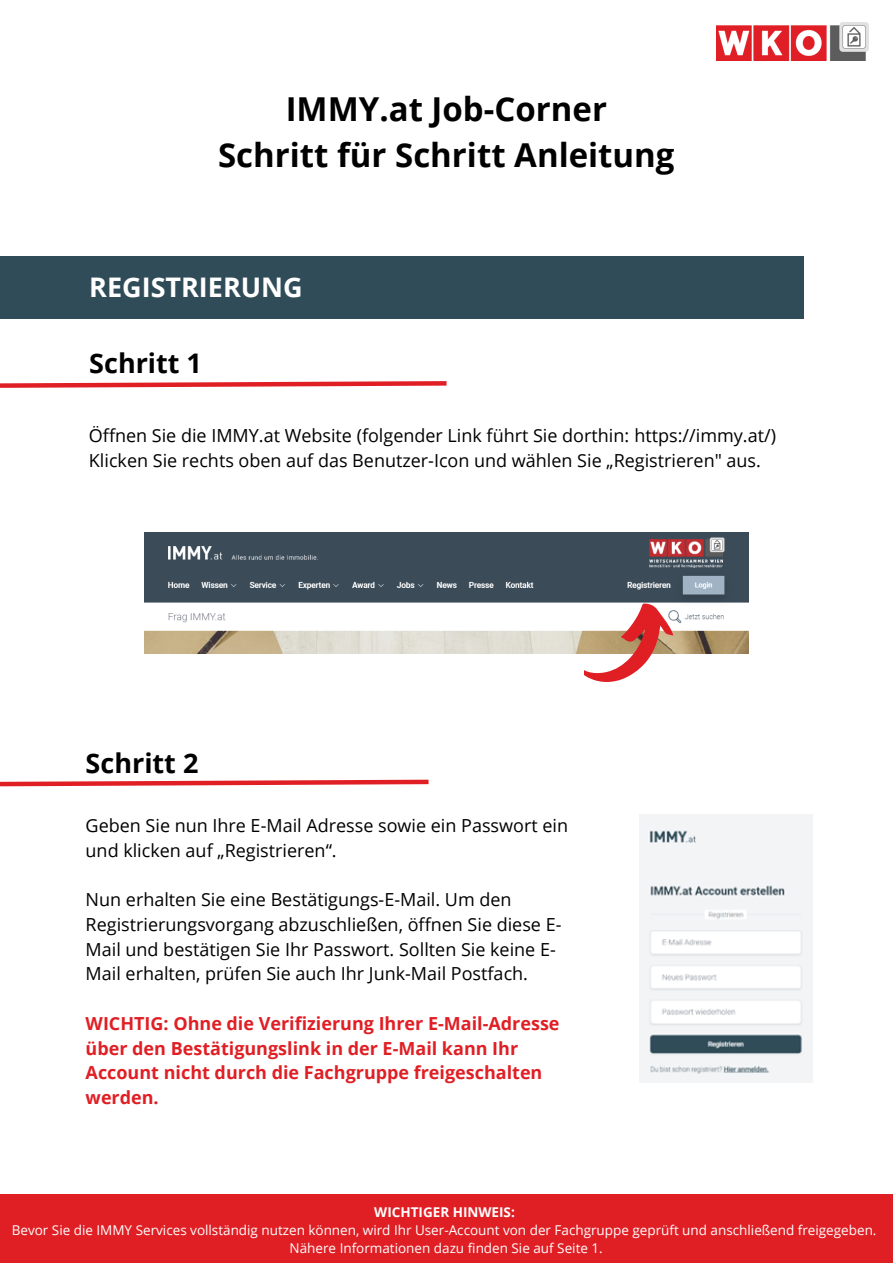
<style>
.page{position:relative;width:893px;height:1264px;background:#fff}
.page>*{position:absolute;margin:0;border:0;box-sizing:border-box;transform-origin:0 0}
.t1{font:700 33px "Open Sans";color:#000}
.t2{font:700 27px "Open Sans";color:#000}
.t3{font:700 27px "Open Sans";color:#fff}
.t4{font:18px/24.8px "Open Sans";color:#000}
.t5{font:700 18px/24.8px "Open Sans";color:#e01f25}
.t6{font:13.5px "Open Sans";color:#fff}
.t7{font:700 13.5px "Open Sans";color:#fff}
</style>
<div class="page">
<img style="left:639px;top:814px;width:173px;height:268px">
<svg style="left:0;top:381px;width:447px;height:7px"></svg>
<svg style="left:0;top:779px;width:429px;height:8px"></svg>
<img style="left:716px;top:23px;width:152px;height:38px">
<div style="left:0;top:256px;width:803px;height:63px;background:#304c59"></div>
<img style="left:144px;top:532px;width:604px;height:121px">
<svg style="left:584px;top:603px;width:89px;height:79px"></svg>
<div style="left:0;top:1194px;width:892px;height:68px;background:#e01f25"></div>
<p class="t1" style="left:286px;top:86px;width:323px">IMMY.at Job-Corner</p>
<p class="t1" style="left:218px;top:132px;width:458px">Schritt für Schritt Anleitung</p>
<p class="t3" style="left:89px;top:268px;width:215px">REGISTRIERUNG</p>
<p class="t2" style="left:89px;top:344px;width:114px">Schritt 1</p>
<p class="t4" style="left:89px;top:422px;width:688px">Öffnen Sie die IMMY.at Website (folgender Link führt Sie dorthin: https://immy.at/)</p>
<p class="t4" style="left:89px;top:447px;width:673px">Klicken Sie rechts oben auf das Benutzer-Icon und wählen Sie „Registrieren" aus.</p>
<p class="t2" style="left:86px;top:744px;width:114px">Schritt 2</p>
<p class="t4" style="left:86px;top:812px;width:484px">Geben Sie nun Ihre E-Mail Adresse sowie ein Passwort ein und klicken auf „Registrieren“.</p>
<p class="t4" style="left:86px;top:886px;width:477px">Nun erhalten Sie eine Bestätigungs-E-Mail. Um den Registrierungsvorgang abzuschließen, öffnen Sie diese E-Mail und bestätigen Sie Ihr Passwort. Sollten Sie keine E-Mail erhalten, prüfen Sie auch Ihr Junk-Mail Postfach.</p>
<p class="t5" style="left:86px;top:1010px;width:475px">WICHTIG: Ohne die Verifizierung Ihrer E-Mail-Adresse über den Bestätigungslink in der E-Mail kann Ihr Account nicht durch die Fachgruppe freigeschalten werden.</p>
<p class="t7" style="left:374px;top:1202px;width:142px">WICHTIGER HINWEIS:</p>
<p class="t6" style="left:12px;top:1220px;width:866px">Bevor Sie die IMMY Services vollständig nutzen können, wird Ihr User-Account von der Fachgruppe geprüft und anschließend freigegeben.</p>
<p class="t6" style="left:289px;top:1238px;width:315px">Nähere Informationen dazu finden Sie auf Seite 1.</p>
</div>
